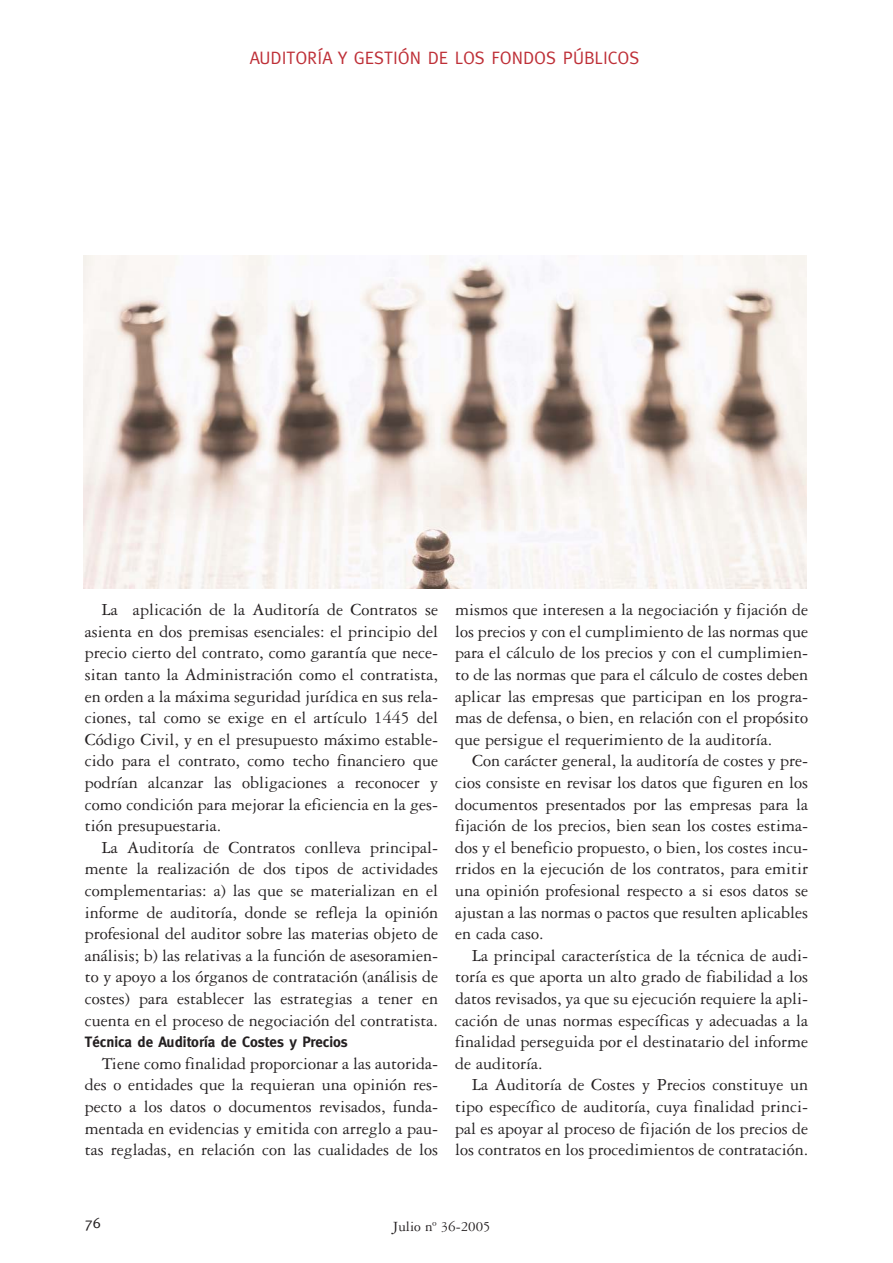
<style>
.page{position:relative;width:893px;height:1263px;background:#fff}
.page>*{position:absolute;margin:0;border:0;box-sizing:border-box;transform-origin:0 0}
.t1{font:18px/21.6px "Garamond Three";color:#231f20;text-align:justify}
.t2{font:18px "Meta";color:#be2f37}
.t3{font:700 15px "Meta";color:#231f20}
.t4{font:15px "Garamond Three";color:#231f20}
.t5{font:15px "Meta";color:#231f20}
</style>
<div class="page">
<img style="left:83px;top:255px;width:723px;height:333px">
<p class="t2" style="left:250px;top:51px;width:391px">AUDITORÍA Y GESTIÓN DE LOS FONDOS PÚBLICOS</p>
<p class="t1" style="left:85px;top:601px;width:354px;text-indent:17px">La aplicación de la Auditoría de Contratos se asienta en dos premisas esenciales: el principio del precio cierto del contrato, como garantía que nece&shy;sitan tanto la Administración como el contratista, en orden a la máxima seguridad jurídica en sus rela&shy;ciones, tal como se exige en el artículo 1445 del Código Civil, y en el presupuesto máximo estable&shy;cido para el contrato, como techo financiero que podrían alcanzar las obligaciones a reconocer y como condición para mejorar la eficiencia en la ges&shy;tión presupuestaria.</p>
<p class="t1" style="left:85px;top:838px;width:354px;text-indent:17px">La Auditoría de Contratos conlleva principal&shy;mente la realización de dos tipos de actividades complementarias: a) las que se materializan en el informe de auditoría, donde se refleja la opinión profesional del auditor sobre las materias objeto de análisis; b) las relativas a la función de asesoramien&shy;to y apoyo a los órganos de contratación (análisis de costes) para establecer las estrategias a tener en cuenta en el proceso de negociación del contratista.</p>
<p class="t3" style="left:85px;top:1037px;width:264px">Técnica de Auditoría de Costes y Precios</p>
<p class="t1" style="left:85px;top:1054px;width:354px;text-indent:17px">Tiene como finalidad proporcionar a las autorida&shy;des o entidades que la requieran una opinión res&shy;pecto a los datos o documentos revisados, funda&shy;mentada en evidencias y emitida con arreglo a pau&shy;tas regladas, en relación con las cualidades de los</p>
<p class="t1" style="left:455px;top:601px;width:354px">mismos que interesen a la negociación y fijación de los precios y con el cumplimiento de las normas que para el cálculo de los precios y con el cumplimien&shy;to de las normas que para el cálculo de costes deben aplicar las empresas que participan en los progra&shy;mas de defensa, o bien, en relación con el propósito que persigue el requerimiento de la auditoría.</p>
<p class="t1" style="left:455px;top:752px;width:354px;text-indent:17px">Con carácter general, la auditoría de costes y pre&shy;cios consiste en revisar los datos que figuren en los documentos presentados por las empresas para la fijación de los precios, bien sean los costes estima&shy;dos y el beneficio propuesto, o bien, los costes incu&shy;rridos en la ejecución de los contratos, para emitir una opinión profesional respecto a si esos datos se ajustan a las normas o pactos que resulten aplicables en cada caso.</p>
<p class="t1" style="left:455px;top:946px;width:354px;text-indent:17px">La principal característica de la técnica de audi&shy;toría es que aporta un alto grado de fiabilidad a los datos revisados, ya que su ejecución requiere la apli&shy;cación de unas normas específicas y adecuadas a la finalidad perseguida por el destinatario del informe de auditoría.</p>
<p class="t1" style="left:455px;top:1076px;width:354px;text-indent:17px">La Auditoría de Costes y Precios constituye un tipo específico de auditoría, cuya finalidad princi&shy;pal es apoyar al proceso de fijación de los precios de los contratos en los procedimientos de contratación.</p>
<p class="t5" style="left:85px;top:1218px;width:18px">76</p>
<p class="t4" style="left:392px;top:1221px;width:100px">Julio nº 36-2005</p>
</div>
